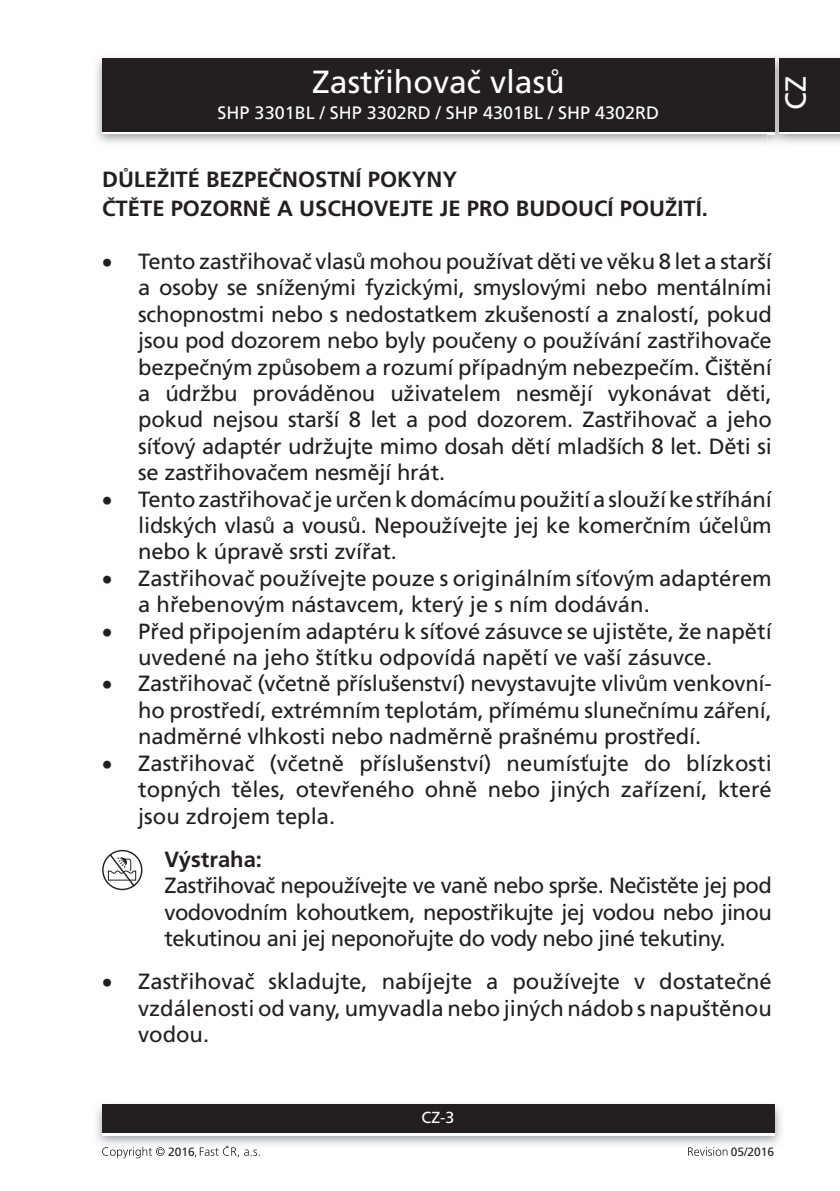
<style>
.page{position:relative;width:840px;height:1191px;background:#fff}
.page>*{position:absolute;margin:0;border:0;box-sizing:border-box;transform-origin:0 0}
.t1{font:32px "Frutiger CE";color:#fff}
.t2{font:29px "Frutiger CE";color:#fff}
.Normální{font:22px/26.4px "Frutiger CE";color:#231f20;text-align:justify}
.Normální-2{font:700 22px "Frutiger CE";color:#231f20}
.titulek_9{font:700 22px "Frutiger CE";color:#231f20}
.t3{font:18px "Frutiger CE";color:#fff}
.t4{font:16px "Frutiger CE";color:#fff}
.text{font:12px "Frutiger CE";color:#231f20}
</style>
<div class="page">
<div style="left:102px;top:61px;width:672px;height:73px;background:linear-gradient(to right,#231f20,#231f20)"></div>
<div style="left:102px;top:58px;width:672px;height:73px;background:#231f20"></div>
<img style="left:96px;top:1104px;width:685px;height:41px">
<div style="left:102px;top:1107px;width:672px;height:28px;background:linear-gradient(to right,#fff,#fff)"></div>
<div style="left:102px;top:1104px;width:672px;height:28px;background:#231f20"></div>
<img style="left:767px;top:55px;width:18px;height:90px">
<svg style="left:767px;top:131px;width:7px;height:3px"></svg>
<img style="left:767px;top:58px;width:7px;height:3px">
<img style="left:767px;top:61px;width:7px;height:70px">
<div style="left:778px;top:61px;width:61px;height:73px;background:linear-gradient(to right,#231f20,#231f20)"></div>
<div style="left:778px;top:58px;width:61px;height:73px;background:#231f20"></div>
<svg style="left:102px;top:1146px;width:63px;height:12px"></svg>
<svg style="left:195px;top:1145px;width:64px;height:12px"></svg>
<svg style="left:688px;top:1147px;width:39px;height:8px"></svg>
<svg style="left:102px;top:850px;width:40px;height:40px"></svg>
<h1 class="t1" style="left:312px;top:64px;width:254px">Zastřihovač vlasů</h1>
<p class="t3" style="left:217px;top:102px;width:443px">SHP 3301BL / SHP 3302RD / SHP 4301BL / SHP 4302RD</p>
<h2 class="t2" style="left:778px;top:110px;width:35px;rotate:-90deg">CZ</h2>
<p class="titulek_9" style="left:102px;top:167px;width:356px">DŮLEŽITÉ BEZPEČNOSTNÍ POKYNY</p>
<p class="Normální-2" style="left:102px;top:196px;width:607px">ČTĚTE POZORNĚ A USCHOVEJTE JE PRO BUDOUCÍ POUŽITÍ.</p>
<p class="Normální" style="left:138px;top:248px;width:634px;text-indent:-36px">• Tento zastřihovač vlasů mohou používat děti ve věku 8 let a starší a osoby se sníženými fyzickými, smyslovými nebo mentálními schopnostmi nebo s nedostatkem zkušeností a znalostí, pokud jsou pod dozorem nebo byly poučeny o používání zastřihovače bezpečným způsobem a rozumí případným nebezpečím. Čištění a údržbu prováděnou uživatelem nesmějí vykonávat děti, pokud nejsou starší 8 let a pod dozorem. Zastřihovač a jeho síťový adaptér udržujte mimo dosah dětí mladších 8 let. Děti si se zastřihovačem nesmějí hrát.</p>
<p class="Normální" style="left:138px;top:486px;width:634px;text-indent:-36px">• Tento zastřihovač je určen kdomácímu použití aslouží kestříhání lidských vlasů a vousů. Nepoužívejte jej ke komerčním účelům nebo k úpravě srsti zvířat.</p>
<p class="Normální" style="left:138px;top:565px;width:634px;text-indent:-36px">• Zastřihovač používejte pouze s originálním síťovým adaptérem a hřebenovým nástavcem, který je s ním dodáván.</p>
<p class="Normální" style="left:138px;top:618px;width:634px;text-indent:-36px">• Před připojením adaptéru k síťové zásuvce se ujistěte, že napětí uvedené na jeho štítku odpovídá napětí ve vaší zásuvce.</p>
<p class="Normální" style="left:138px;top:670px;width:634px;text-indent:-36px">• Zastřihovač (včetně příslušenství) nevystavujte vlivům venkovní&shy;ho prostředí, extrémním teplotám, přímému slunečnímu záření, nadměrné vlhkosti nebo nadměrně prašnému prostředí.</p>
<p class="Normální" style="left:138px;top:750px;width:634px;text-indent:-36px">• Zastřihovač (včetně příslušenství) neumísťujte do blízkosti topných těles, otevřeného ohně nebo jiných zařízení, které jsou zdrojem tepla.</p>
<p class="Normální-2" style="left:164px;top:847px;width:99px">Výstraha:</p>
<p class="Normální" style="left:164px;top:872px;width:608px">Zastřihovač nepoužívejte ve vaně nebo sprše. Nečistěte jej pod vodovodním kohoutkem, nepostřikujte jej vodou nebo jinou tekutinou ani jej neponořujte do vody nebo jiné tekutiny.</p>
<p class="Normální" style="left:138px;top:968px;width:634px;text-indent:-36px">• Zastřihovač skladujte, nabíjejte a používejte v dostatečné vzdálenosti od vany, umyvadla nebo jiných nádob s napuštěnou vodou.</p>
<p class="t4" style="left:421px;top:1108px;width:34px">CZ-3</p>
<p class="text" style="left:168px;top:1144px;width:28px">2016</p>
<p class="text" style="left:730px;top:1144px;width:45px">05/2016</p>
</div>
